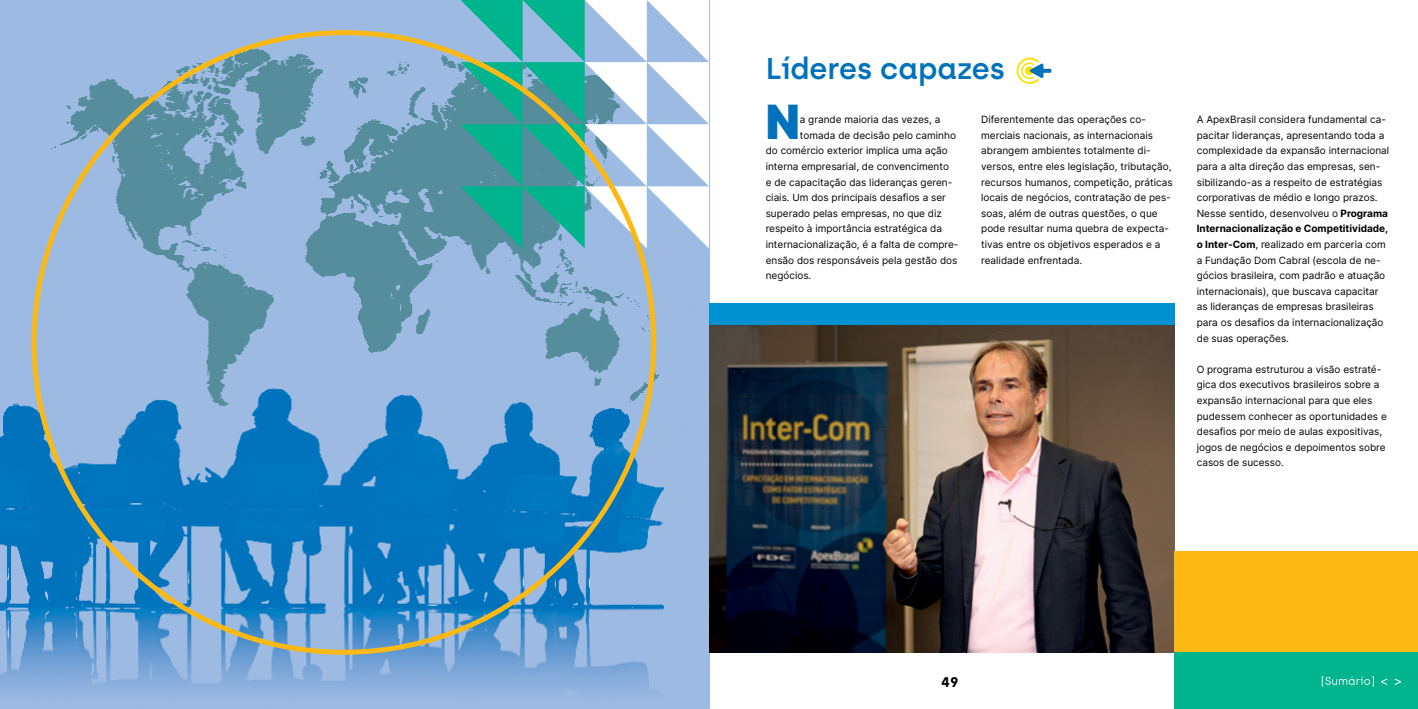
<style>
.page{position:relative;width:1418px;height:709px;background:#fff}
.page>*{position:absolute;margin:0;border:0;box-sizing:border-box;transform-origin:0 0}
.t1{font:900 47.2px "Inter";color:#0072bc}
.t2{font:600 30px "Archia";color:#0072bc}
.t3{font:700 14px "Archia";color:#000}
.t4{font:10px/15.6px "Inter";color:#000}
.s1{font-weight:700}
</style>
<div class="page">
<img style="left:0;top:0;width:709px;height:709px">
<svg style="left:460px;top:0;width:249px;height:248px"></svg>
<img style="left:709px;top:325px;width:465px;height:327px">
<div style="left:1174px;top:551px;width:243px;height:101px;background:#fdb913"></div>
<div style="left:709px;top:303px;width:465px;height:22px;background:#0091d1"></div>
<div style="left:1174px;top:652px;width:243px;height:57px;background:#00b48d"></div>
<svg style="left:1381px;top:678px;width:6px;height:7px"></svg>
<svg style="left:1321px;top:676px;width:52px;height:10px"></svg>
<svg style="left:1394px;top:678px;width:6px;height:7px"></svg>
<svg style="left:1016px;top:58px;width:35px;height:26px"></svg>
<h2 class="t2" style="left:765px;top:51px;width:241px">Líderes capazes</h2>
<h1 class="t1" style="left:765px;top:87px;width:36px">N</h1>
<p class="t4" style="left:799px;top:111px;width:142px">a grande maioria das vezes, a</p>
<p class="t4" style="left:799px;top:127px;width:158px">tomada de decisão pelo caminho</p>
<p class="t4" style="left:765px;top:143px;width:184px">do comércio exterior implica uma ação</p>
<p class="t4" style="left:765px;top:158px;width:185px">interna empresarial, de convencimento</p>
<p class="t4" style="left:765px;top:174px;width:188px">e de capacitação das lideranças geren-</p>
<p class="t4" style="left:765px;top:189px;width:182px">ciais. Um dos principais desafios a ser</p>
<p class="t4" style="left:765px;top:205px;width:178px">superado pelas empresas, no que diz</p>
<p class="t4" style="left:765px;top:221px;width:178px">respeito à importância estratégica da</p>
<p class="t4" style="left:765px;top:236px;width:194px">internacionalização, é a falta de compre-</p>
<p class="t4" style="left:765px;top:252px;width:193px">ensão dos responsáveis pela gestão dos</p>
<p class="t4" style="left:765px;top:267px;width:47px">negócios.</p>
<p class="t4" style="left:981px;top:111px;width:193px">Diferentemente das operações co&shy;merciais nacionais, as internacionais abrangem ambientes totalmente di&shy;versos, entre eles legislação, tributação, recursos humanos, competição, práticas locais de negócios, contratação de pes&shy;soas, além de outras questões, o que pode resultar numa quebra de expecta&shy;tivas entre os objetivos esperados e a realidade enfrentada.</p>
<p class="t4" style="left:1196px;top:111px;width:194px">A ApexBrasil considera fundamental ca&shy;pacitar lideranças, apresentando toda a complexidade da expansão internacional para a alta direção das empresas, sen&shy;sibilizando-as a respeito de estratégias corporativas de médio e longo prazos.<br>Nesse sentido, desenvolveu o <span class="s1">Programa Internacionalização e Competitividade, o Inter-Com</span>, realizado em parceria com a Fundação Dom Cabral (escola de ne&shy;gócios brasileira, com padrão e atuação internacionais), que buscava capacitar as lideranças de empresas brasileiras para os desafios da internacionalização de suas operações.</p>
<p class="t4" style="left:1196px;top:361px;width:191px">O programa estruturou a visão estraté&shy;gica dos executivos brasileiros sobre a expansão internacional para que eles pudessem conhecer as oportunidades e desafios por meio de aulas expositivas, jogos de negócios e depoimentos sobre casos de sucesso.</p>
<h3 class="t3" style="left:941px;top:673px;width:19px">49</h3>
</div>
